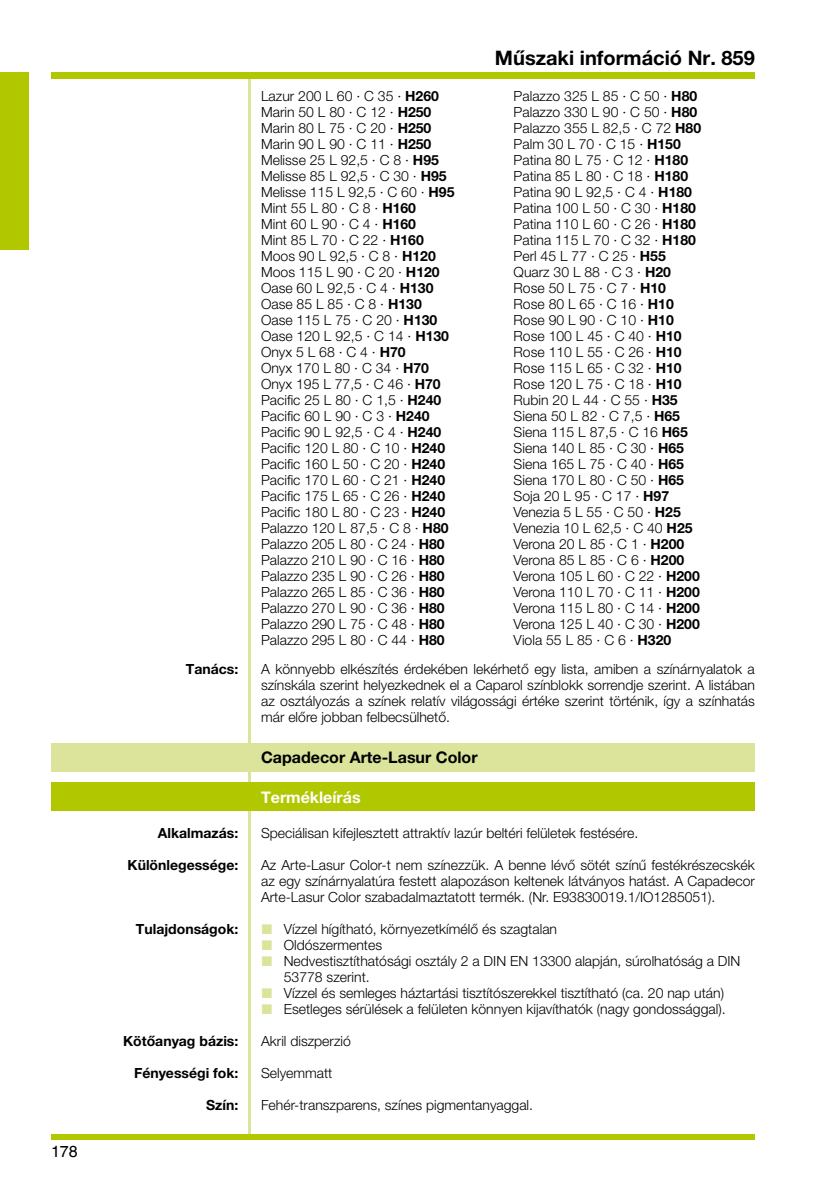
<style>
.page{position:relative;width:840px;height:1191px;background:#fff}
.page>*{position:absolute;margin:0;border:0;box-sizing:border-box;transform-origin:0 0}
.t1{font:700 20px "Helvetica Neue LT Pro";color:#000}
.t2{font:700 16px "Helvetica Neue LT Pro";color:#000}
.t3{font:700 16px "Helvetica Neue LT Pro";color:#fff}
.t4{font:16px "Helvetica World";color:#000}
.t5{font:300 14px/16px "Helvetica Neue LT Pro";color:#000}
.t6{font:700 14px "Helvetica Neue LT Pro";color:#000}
.s1{font-weight:700}
.s2{font-family:"Helvetica World";font-weight:400;color:#dbe49a}
</style>
<div class="page">
<div style="left:0;top:72px;width:28px;height:177px;background:#b1c800"></div>
<hr style="left:248px;top:75px;width:3px;height:1062px;background:#dbe49a">
<div style="left:51px;top:1134px;width:703px;height:6px;background:#b1c800"></div>
<div style="left:51px;top:72px;width:703px;height:6px;background:#b1c800"></div>
<div style="left:51px;top:782px;width:703px;height:29px;background:#b1c800"></div>
<div style="left:51px;top:743px;width:703px;height:28px;background:#dbe49a"></div>
<p class="t4" style="left:51px;top:1142px;width:28px">178</p>
<p class="t6" style="left:186px;top:660px;width:54px">Tanács:</p>
<p class="t6" style="left:158px;top:824px;width:82px">Alkalmazás:</p>
<p class="t6" style="left:127px;top:856px;width:112px">Különlegessége:</p>
<p class="t6" style="left:136px;top:920px;width:104px">Tulajdonságok:</p>
<p class="t6" style="left:123px;top:1032px;width:117px">Kötőanyag bázis:</p>
<p class="t6" style="left:134px;top:1064px;width:106px">Fényességi fok:</p>
<p class="t6" style="left:206px;top:1096px;width:34px">Szín:</p>
<h1 class="t1" style="left:494px;top:46px;width:261px">Műszaki információ Nr. 859</h1>
<p class="t5" style="left:261px;top:88px;width:195px">Lazur 200 L 60 · C 35 · <span class="s1">H260<br></span>Marin 50 L 80 · C 12 · <span class="s1">H250<br></span>Marin 80 L 75 · C 20 · <span class="s1">H250<br></span>Marin 90 L 90 · C 11 · <span class="s1">H250<br></span>Melisse 25 L 92,5 · C 8 · <span class="s1">H95<br></span>Melisse 85 L 92,5 · C 30 · <span class="s1">H95<br></span>Melisse 115 L 92,5 · C 60 · <span class="s1">H95<br></span>Mint 55 L 80 · C 8 · <span class="s1">H160<br></span>Mint 60 L 90 · C 4 · <span class="s1">H160<br></span>Mint 85 L 70 · C 22 · <span class="s1">H160<br></span>Moos 90 L 92,5 · C 8 · <span class="s1">H120<br></span>Moos 115 L 90 · C 20 · <span class="s1">H120<br></span>Oase 60 L 92,5 · C 4 · <span class="s1">H130<br></span>Oase 85 L 85 · C 8 · <span class="s1">H130<br></span>Oase 115 L 75 · C 20 · <span class="s1">H130<br></span>Oase 120 L 92,5 · C 14 · <span class="s1">H130<br></span>Onyx 5 L 68 · C 4 · <span class="s1">H70<br></span>Onyx 170 L 80 · C 34 · <span class="s1">H70<br></span>Onyx 195 L 77,5 · C 46 · <span class="s1">H70<br></span>Pacific 25 L 80 · C 1,5 · <span class="s1">H240<br></span>Pacific 60 L 90 · C 3 · <span class="s1">H240<br></span>Pacific 90 L 92,5 · C 4 · <span class="s1">H240<br></span>Pacific 120 L 80 · C 10 · <span class="s1">H240<br></span>Pacific 160 L 50 · C 20 · <span class="s1">H240<br></span>Pacific 170 L 60 · C 21 · <span class="s1">H240<br></span>Pacific 175 L 65 · C 26 · <span class="s1">H240<br></span>Pacific 180 L 80 · C 23 · <span class="s1">H240<br></span>Palazzo 120 L 87,5 · C 8 · <span class="s1">H80<br></span>Palazzo 205 L 80 · C 24 · <span class="s1">H80<br></span>Palazzo 210 L 90 · C 16 · <span class="s1">H80<br></span>Palazzo 235 L 90 · C 26 · <span class="s1">H80<br></span>Palazzo 265 L 85 · C 36 · <span class="s1">H80<br></span>Palazzo 270 L 90 · C 36 · <span class="s1">H80<br></span>Palazzo 290 L 75 · C 48 · <span class="s1">H80<br></span>Palazzo 295 L 80 · C 44 · <span class="s1">H80</span></p>
<p class="t5" style="left:513px;top:88px;width:189px">Palazzo 325 L 85 · C 50 · <span class="s1">H80<br></span>Palazzo 330 L 90 · C 50 · <span class="s1">H80<br></span>Palazzo 355 L 82,5 · C 72 <span class="s1">H80<br></span>Palm 30 L 70 · C 15 · <span class="s1">H150<br></span>Patina 80 L 75 · C 12 · <span class="s1">H180<br></span>Patina 85 L 80 · C 18 · <span class="s1">H180<br></span>Patina 90 L 92,5 · C 4 · <span class="s1">H180<br></span>Patina 100 L 50 · C 30 · <span class="s1">H180<br></span>Patina 110 L 60 · C 26 · <span class="s1">H180<br></span>Patina 115 L 70 · C 32 · <span class="s1">H180<br></span>Perl 45 L 77 · C 25 · <span class="s1">H55<br></span>Quarz 30 L 88 · C 3 · <span class="s1">H20<br></span>Rose 50 L 75 · C 7 · <span class="s1">H10<br></span>Rose 80 L 65 · C 16 · <span class="s1">H10<br></span>Rose 90 L 90 · C 10 · <span class="s1">H10<br></span>Rose 100 L 45 · C 40 · <span class="s1">H10<br></span>Rose 110 L 55 · C 26 · <span class="s1">H10<br></span>Rose 115 L 65 · C 32 · <span class="s1">H10<br></span>Rose 120 L 75 · C 18 · <span class="s1">H10<br></span>Rubin 20 L 44 · C 55 · <span class="s1">H35<br></span>Siena 50 L 82 · C 7,5 · <span class="s1">H65<br></span>Siena 115 L 87,5 · C 16 <span class="s1">H65<br></span>Siena 140 L 85 · C 30 · <span class="s1">H65<br></span>Siena 165 L 75 · C 40 · <span class="s1">H65<br></span>Siena 170 L 80 · C 50 · <span class="s1">H65<br></span>Soja 20 L 95 · C 17 · <span class="s1">H97<br></span>Venezia 5 L 55 · C 50 · <span class="s1">H25<br></span>Venezia 10 L 62,5 · C 40 <span class="s1">H25<br></span>Verona 20 L 85 · C 1 · <span class="s1">H200<br></span>Verona 85 L 85 · C 6 · <span class="s1">H200<br></span>Verona 105 L 60 · C 22 · <span class="s1">H200<br></span>Verona 110 L 70 · C 11 · <span class="s1">H200<br></span>Verona 115 L 80 · C 14 · <span class="s1">H200<br></span>Verona 125 L 40 · C 30 · <span class="s1">H200<br></span>Viola 55 L 85 · C 6 · <span class="s1">H320</span></p>
<p class="t5" style="left:261px;top:660px;width:495px;text-align:justify">A könnyebb elkészítés érdekében lekérhető egy lista, amiben a színárnyalatok a színskála szerint helyezkednek el a Caparol színblokk sorrendje szerint. A listában az osztályozás a színek relatív világossági értéke szerint történik, így a színhatás már előre jobban felbecsülhető.</p>
<p class="t2" style="left:261px;top:747px;width:218px">Capadecor Arte-Lasur Color</p>
<p class="t3" style="left:261px;top:787px;width:101px">Termékleírás</p>
<p class="t5" style="left:261px;top:825px;width:378px">Speciálisan kifejlesztett attraktív lazúr beltéri felületek festésére.</p>
<p class="t5" style="left:261px;top:857px;width:495px;text-align:justify">Az Arte-Lasur Color-t nem színezzük. A benne lévő sötét színű festékrészecskék az egy színárnyalatúra festett alapozáson keltenek látványos hatást. A Capadecor Arte-Lasur Color szabadalmaztatott termék. (Nr. E93830019.1/IO1285051).</p>
<p class="t5" style="left:261px;top:921px;width:297px"><span class="s2">■</span> Vízzel hígítható, környezetkímélő és szagtalan</p>
<p class="t5" style="left:261px;top:937px;width:122px"><span class="s2">■</span> Oldószermentes</p>
<p class="t5" style="left:283px;top:953px;width:458px;text-indent:-23px"><span class="s2">■</span> Nedvestisztíthatósági osztály 2 a DIN EN 13300 alapján, súrolhatóság a DIN<br>53778 szerint.</p>
<p class="t5" style="left:261px;top:985px;width:464px"><span class="s2">■</span> Vízzel és semleges háztartási tisztítószerekkel tisztítható (ca. 20 nap után)</p>
<p class="t5" style="left:261px;top:1001px;width:466px"><span class="s2">■</span> Esetleges sérülések a felületen könnyen kijavíthatók (nagy gondossággal).</p>
<p class="t5" style="left:261px;top:1033px;width:91px">Akril diszperzió</p>
<p class="t5" style="left:261px;top:1065px;width:73px">Selyemmatt</p>
<p class="t5" style="left:261px;top:1097px;width:273px">Fehér-transzparens, színes pigmentanyaggal.</p>
</div>
